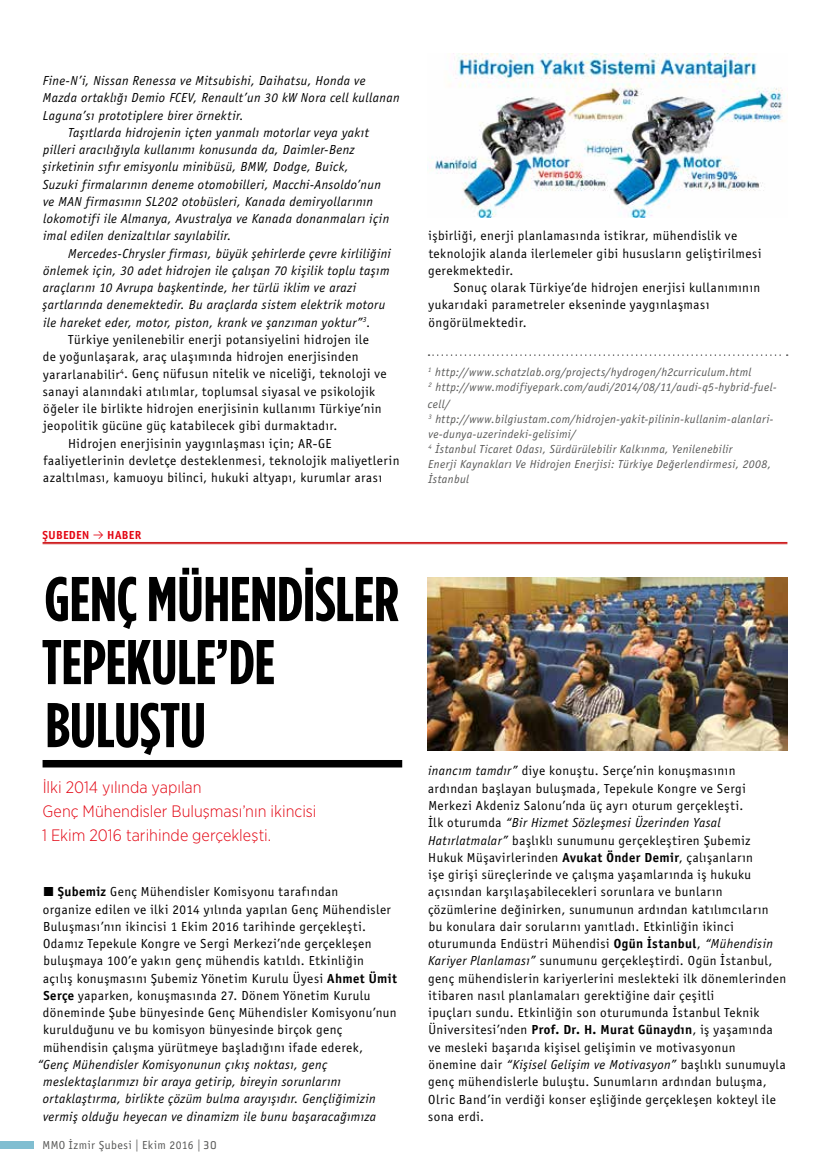
<style>
.page{position:relative;width:830px;height:1170px;background:#fff}
.page>*{position:absolute;margin:0;border:0;box-sizing:border-box;transform-origin:0 0}
.t1{font:700 63px/63px "Gotham Condensed";letter-spacing:-.005em;color:#000}
.t2{font:300 16.5px/24px "Gotham Narrow";color:#e30613}
.t3{font:13.5px/17.2px "Officina Sans";letter-spacing:.035em;color:#000}
.t4{font:italic 13.5px/17.2px "Officina Sans";letter-spacing:.03em;color:#000}
.t5{font:italic 12px/15px "Officina Sans";letter-spacing:.035em;color:#575756}
.t6{font:12px "Officina Sans";letter-spacing:.035em;color:#575756}
.t7{font:700 12px "Officina Sans";letter-spacing:.03em;color:#e30613}
.s1{font-family:"Klavika";font-weight:400}
.s2{font-family:"Klavika Arrows";font-weight:700}
.s3{font-weight:700}
.s4{font-family:"Klavika"}
.s5{font-style:italic}
</style>
<div class="page">
<div style="left:0;top:1140px;width:34px;height:8px;background:#80bed1"></div>
<svg style="left:428px;top:354px;width:359px;height:2px"></svg>
<img style="left:427px;top:53px;width:358px;height:164px">
<hr style="left:43px;top:542px;width:744px;height:1px;background:#cd171a">
<hr style="left:43px;top:543px;width:744px;height:1px;background:#cd171a">
<div style="left:43px;top:760px;width:359px;height:7px;background:#000"></div>
<img style="left:427px;top:577px;width:360px;height:173px">
<p class="t4" style="left:43px;top:72px;width:324px">Fine-N’i, Nissan Renessa ve Mitsubishi, Daihatsu, Honda ve</p>
<p class="t4" style="left:43px;top:89px;width:358px">Mazda ortaklığı Demio FCEV, Renault’un 30 kW Nora cell kullanan</p>
<p class="t4" style="left:43px;top:107px;width:202px">Laguna’sı prototiplere birer örnektir.</p>
<p class="t4" style="left:68px;top:124px;width:302px">Taşıtlarda hidrojenin içten yanmalı motorlar veya yakıt</p>
<p class="t4" style="left:43px;top:141px;width:313px">pilleri aracılığıyla kullanımı konusunda da, Daimler-Benz</p>
<p class="t4" style="left:43px;top:158px;width:307px">şirketinin sıfır emisyonlu minibüsü, BMW, Dodge, Buick,</p>
<p class="t4" style="left:43px;top:176px;width:339px">Suzuki firmalarının deneme otomobilleri, Macchi-Ansoldo’nun</p>
<p class="t4" style="left:43px;top:193px;width:331px">ve MAN firmasının SL202 otobüsleri, Kanada demiryollarının</p>
<p class="t4" style="left:43px;top:210px;width:347px">lokomotifi ile Almanya, Avustralya ve Kanada donanmaları için</p>
<p class="t4" style="left:43px;top:227px;width:190px">imal edilen denizaltılar sayılabilir.</p>
<p class="t4" style="left:68px;top:245px;width:324px">Mercedes-Chrysler firması, büyük şehirlerde çevre kirliliğini</p>
<p class="t4" style="left:43px;top:262px;width:348px">önlemek için, 30 adet hidrojen ile çalışan 70 kişilik toplu taşım</p>
<p class="t4" style="left:43px;top:279px;width:315px">araçlarını 10 Avrupa başkentinde, her türlü iklim ve arazi</p>
<p class="t4" style="left:43px;top:296px;width:344px">şartlarında denemektedir. Bu araçlarda sistem elektrik motoru</p>
<p class="t4" style="left:43px;top:314px;width:329px">ile hareket eder, motor, piston, krank ve şanzıman yoktur”<sup>3</sup>.</p>
<p class="t3" style="left:68px;top:331px;width:302px">Türkiye yenilenebilir enerji potansiyelini hidrojen ile</p>
<p class="t3" style="left:43px;top:348px;width:317px">de yoğunlaşarak, araç ulaşımında hidrojen enerjisinden</p>
<p class="t3" style="left:43px;top:365px;width:345px">yararlanabilir<sup>4</sup>. Genç nüfusun nitelik ve niceliği, teknoloji ve</p>
<p class="t3" style="left:43px;top:383px;width:333px">sanayi alanındaki atılımlar, toplumsal siyasal ve psikolojik</p>
<p class="t3" style="left:43px;top:400px;width:340px">öğeler ile birlikte hidrojen enerjisinin kullanımı Türkiye’nin</p>
<p class="t3" style="left:43px;top:417px;width:295px">jeopolitik gücüne güç katabilecek gibi durmaktadır.</p>
<p class="t3" style="left:68px;top:434px;width:265px">Hidrojen enerjisinin yaygınlaşması için; AR-GE</p>
<p class="t3" style="left:43px;top:452px;width:357px">faaliyetlerinin devletçe desteklenmesi, teknolojik maliyetlerin</p>
<p class="t3" style="left:43px;top:469px;width:340px">azaltılması, kamuoyu bilinci, hukuki altyapı, kurumlar arası</p>
<p class="t7" style="left:43px;top:527px;width:100px">ŞUBEDEN <span class="s1">•</span> HABER</p>
<h1 class="t1" style="left:42px;top:567px;width:359px">GENÇ MÜHENDİSLER<br>TEPEKULE’DE<br>BULUŞTU</h1>
<p class="t2" style="left:42px;top:775px;width:276px">İlki 2014 yılında yapılan<br>Genç Mühendisler Buluşması’nın ikincisi<br>1 Ekim 2016 tarihinde gerçekleşti.</p>
<p class="t3" style="left:43px;top:883px;width:355px"><span class="s2">(</span> <span class="s3">Şubemiz</span> Genç Mühendisler Komisyonu tarafından<br>organize edilen ve ilki 2014 yılında yapılan Genç Mühendisler Buluşması’nın ikincisi 1 Ekim 2016 tarihinde gerçekleşti.<br>Odamız Tepekule Kongre ve Sergi Merkezi’nde gerçekleşen buluşmaya 100’e yakın genç mühendis katıldı. Etkinliğin<br>açılış konuşmasını Şubemiz Yönetim Kurulu Üyesi <span class="s3">Ahmet Ümit Serçe</span> yaparken, konuşmasında 27. Dönem Yönetim Kurulu döneminde Şube bünyesinde Genç Mühendisler Komisyonu’nun kurulduğunu ve bu komisyon bünyesinde birçok genç mühendisin çalışma yürütmeye başladığını ifade ederek,</p>
<p class="t4" style="left:43px;top:1055px;width:334px;text-indent:-6px">“Genç Mühendisler Komisyonunun çıkış noktası, genç meslektaşlarımızı bir araya getirip, bireyin sorunlarını ortaklaştırma, birlikte çözüm bulma arayışıdır. Gençliğimizin vermiş olduğu heyecan ve dinamizm ile bunu başaracağımıza</p>
<p class="t6" style="left:43px;top:1137px;width:175px">MMO İzmir Şubesi <span class="s4">|</span> Ekim 2016 <span class="s4">| 30</span></p>
<p class="t3" style="left:428px;top:227px;width:334px">işbirliği, enerji planlamasında istikrar, mühendislik ve teknolojik alanda ilerlemeler gibi hususların geliştirilmesi gerekmektedir.</p>
<p class="t3" style="left:428px;top:279px;width:333px;text-indent:25px">Sonuç olarak Türkiye’de hidrojen enerjisi kullanımının yukarıdaki parametreler ekseninde yaygınlaşması öngörülmektedir.</p>
<p class="t5" style="left:428px;top:365px;width:349px"><sup>1</sup> http://www.schatzlab.org/projects/hydrogen/h2curriculum.html<br><sup>2</sup> http://www.modifiyepark.com/audi/2014/08/11/audi-q5-hybrid-fuel-</p>
<p class="t5" style="left:427px;top:397px;width:347px">cell/<br><sup>3</sup> http://www.bilgiustam.com/hidrojen-yakit-pilinin-kullanim-alanlari&shy;ve-dunya-uzerindeki-gelisimi/<br><sup>4</sup> İstanbul Ticaret Odası, Sürdürülebilir Kalkınma, Yenilenebilir<br>Enerji Kaynakları Ve Hidrojen Enerjisi: Türkiye Değerlendirmesi, 2008, İstanbul</p>
<p class="t3" style="left:428px;top:762px;width:359px"><span class="s5">inancım tamdır”</span> diye konuştu. Serçe’nin konuşmasının ardından başlayan buluşmada, Tepekule Kongre ve Sergi Merkezi Akdeniz Salonu’nda üç ayrı oturum gerçekleşti.<br>İlk oturumda <span class="s5">“Bir Hizmet Sözleşmesi Üzerinden Yasal Hatırlatmalar”</span> başlıklı sunumunu gerçekleştiren Şubemiz Hukuk Müşavirlerinden <span class="s3">Avukat Önder Demir</span>, çalışanların<br>işe girişi süreçlerinde ve çalışma yaşamlarında iş hukuku açısından karşılaşabilecekleri sorunlara ve bunların çözümlerine değinirken, sunumunun ardından katılımcıların<br>bu konulara dair sorularını yanıtladı. Etkinliğin ikinci oturumunda Endüstri Mühendisi <span class="s3">Ogün İstanbul</span>, <span class="s5">“Mühendisin Kariyer Planlaması”</span> sunumunu gerçekleştirdi. Ogün İstanbul, genç mühendislerin kariyerlerini meslekteki ilk dönemlerinden itibaren nasıl planlamaları gerektiğine dair çeşitli<br>ipuçları sundu. Etkinliğin son oturumunda İstanbul Teknik Üniversitesi’nden <span class="s3">Prof. Dr. H. Murat Günaydın</span>, iş yaşamında ve mesleki başarıda kişisel gelişimin ve motivasyonun önemine dair <span class="s5">“Kişisel Gelişim ve Motivasyon”</span> başlıklı sunumuyla genç mühendislerle buluştu. Sunumların ardından buluşma, Olric Band’in verdiği konser eşliğinde gerçekleşen kokteyl ile sona erdi.</p>
</div>
